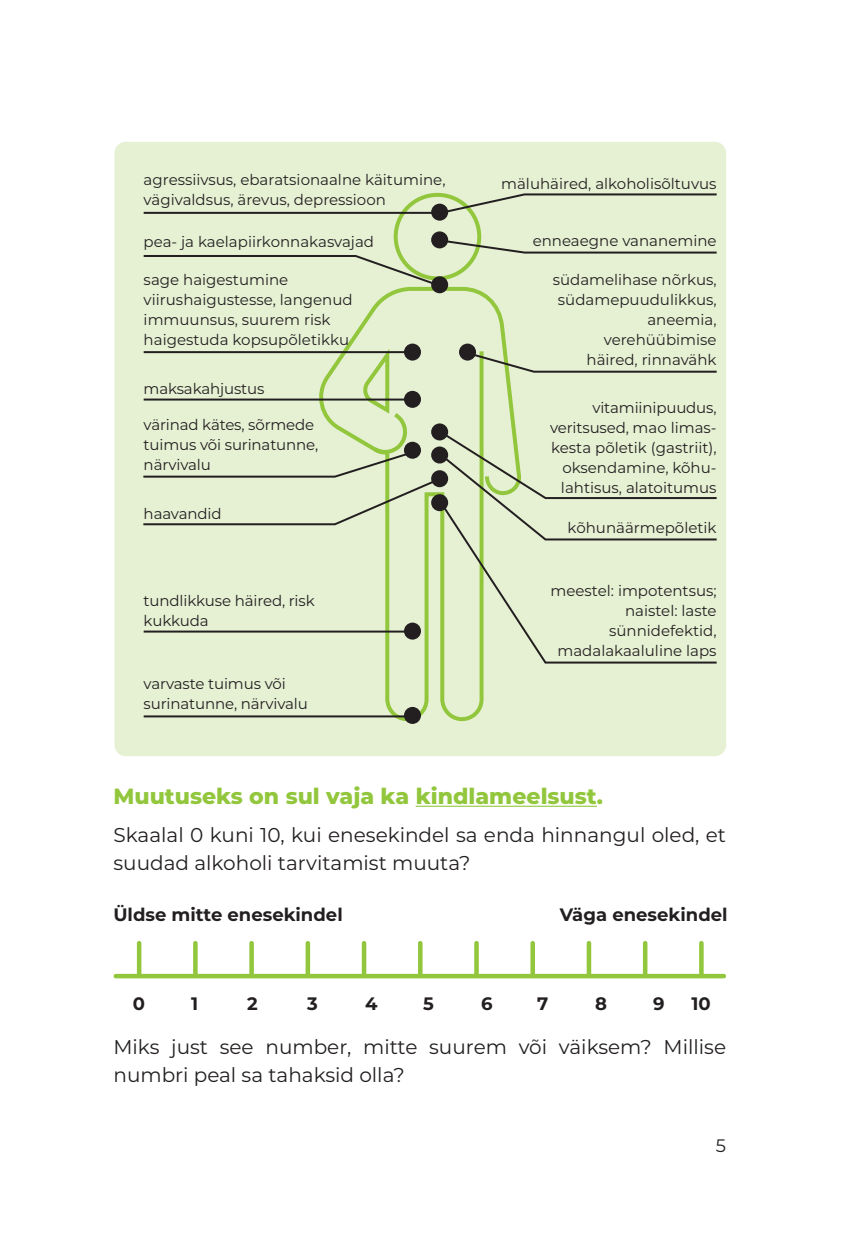
<style>
.page{position:relative;width:868px;height:1248px;background:#fff}
.page>*{position:absolute;margin:0;border:0;box-sizing:border-box;transform-origin:0 0}
.t1{font:800 22px "Montserrat";color:#92c73d}
.t2{font:20px/28px "Montserrat";color:#231f20}
.t3{font:700 18px "Montserrat";color:#231f20}
.t4{font:18px "Montserrat";color:#231f20}
.t5{font:15px/20px "Montserrat";color:#231f20}
</style>
<div class="page">
<div style="left:114px;top:142px;width:612px;height:614px;background:#e6f1d4;border-radius:11px"></div>
<svg style="left:310px;top:192px;width:206px;height:532px"></svg>
<div style="left:431px;top:276px;width:17px;height:17px;background:#231f20;border-radius:50%"></div>
<div style="left:431px;top:423px;width:17px;height:17px;background:#231f20;border-radius:50%"></div>
<div style="left:404px;top:343px;width:17px;height:17px;background:#231f20;border-radius:50%"></div>
<div style="left:404px;top:391px;width:17px;height:17px;background:#231f20;border-radius:50%"></div>
<div style="left:404px;top:622px;width:17px;height:17px;background:#231f20;border-radius:50%"></div>
<div style="left:404px;top:706px;width:17px;height:17px;background:#231f20;border-radius:50%"></div>
<div style="left:459px;top:343px;width:17px;height:17px;background:#231f20;border-radius:50%"></div>
<div style="left:431px;top:231px;width:17px;height:17px;background:#231f20;border-radius:50%"></div>
<div style="left:431px;top:204px;width:17px;height:17px;background:#231f20;border-radius:50%"></div>
<hr style="left:144px;top:212px;width:300px;height:2px;background:#231f20">
<hr style="left:144px;top:351px;width:269px;height:2px;background:#231f20">
<hr style="left:144px;top:398px;width:269px;height:2px;background:#231f20">
<hr style="left:144px;top:630px;width:269px;height:2px;background:#231f20">
<hr style="left:144px;top:715px;width:269px;height:2px;background:#231f20">
<svg style="left:442px;top:192px;width:275px;height:22px"></svg>
<svg style="left:463px;top:350px;width:254px;height:23px"></svg>
<svg style="left:143px;top:239px;width:574px;height:51px"></svg>
<svg style="left:442px;top:541px;width:275px;height:123px"></svg>
<svg style="left:143px;top:431px;width:574px;height:110px"></svg>
<hr style="left:415px;top:805px;width:182px;height:1px;background:#92c73d">
<div style="left:116px;top:973px;width:607px;height:5px;background:#92c73d"></div>
<hr style="left:137px;top:943px;width:4px;height:32px;background:#92c73d">
<div style="left:193px;top:943px;width:5px;height:32px;background:#92c73d"></div>
<div style="left:249px;top:943px;width:5px;height:32px;background:#92c73d"></div>
<div style="left:305px;top:943px;width:5px;height:32px;background:#92c73d"></div>
<hr style="left:362px;top:943px;width:4px;height:32px;background:#92c73d">
<hr style="left:418px;top:943px;width:4px;height:32px;background:#92c73d">
<svg style="left:474px;top:943px;width:4px;height:31px"></svg>
<div style="left:530px;top:943px;width:5px;height:32px;background:#92c73d"></div>
<div style="left:586px;top:943px;width:5px;height:32px;background:#92c73d"></div>
<div style="left:642px;top:943px;width:5px;height:32px;background:#92c73d"></div>
<svg style="left:699px;top:943px;width:4px;height:31px"></svg>
<p class="t5" style="left:144px;top:169px;width:303px">agressiivsus, ebaratsionaalne käitumine, vägivaldsus, ärevus, depressioon</p>
<p class="t5" style="left:144px;top:231px;width:232px">pea- ja kaelapiirkonnakasvajad</p>
<p class="t5" style="left:144px;top:269px;width:210px">sage haigestumine viirushaigustesse, langenud immuunsus, suurem risk haigestuda kopsupõletikku</p>
<p class="t5" style="left:144px;top:378px;width:122px">maksakahjustus</p>
<p class="t5" style="left:144px;top:414px;width:176px">värinad kätes, sõrmede tuimus või surinatunne, närvivalu</p>
<p class="t5" style="left:144px;top:503px;width:79px">haavandid</p>
<p class="t5" style="left:144px;top:590px;width:172px">tundlikkuse häired, risk kukkuda</p>
<p class="t5" style="left:144px;top:673px;width:166px">varvaste tuimus või surinatunne, närvivalu</p>
<p class="t5" style="left:501px;top:174px;width:217px">mäluhäired, alkoholisõltuvus</p>
<p class="t5" style="left:532px;top:231px;width:185px">enneaegne vananemine</p>
<p class="t5" style="left:552px;top:269px;width:165px;text-align:right">südamelihase nõrkus, südamepuudulikkus, aneemia, verehüübimise häired, rinnavähk</p>
<p class="t5" style="left:550px;top:397px;width:168px;text-align:right">vitamiinipuudus, veritsused, mao limas&shy;kesta põletik (gastriit), oksendamine, kõhu&shy;lahtisus, alatoitumus</p>
<p class="t5" style="left:567px;top:517px;width:150px">kõhunäärmepõletik</p>
<p class="t5" style="left:550px;top:580px;width:167px;text-align:right">meestel: impotentsus; naistel: laste sünnidefektid, madalakaaluline laps</p>
<h1 class="t1" style="left:113px;top:780px;width:491px">Muutuseks on sul vaja ka kindlameelsust.</h1>
<h2 class="t2" style="left:113px;top:820px;width:614px">Skaalal 0 kuni 10, kui enesekindel sa enda hinnangul oled, et suudad alkoholi tarvitamist muuta?</h2>
<p class="t3" style="left:113px;top:901px;width:231px">Üldse mitte enesekindel</p>
<p class="t3" style="left:559px;top:901px;width:169px">Väga enesekindel</p>
<p class="t3" style="left:133px;top:990px;width:14px">0</p>
<p class="t3" style="left:191px;top:990px;width:9px">1</p>
<p class="t3" style="left:247px;top:990px;width:12px">2</p>
<p class="t3" style="left:307px;top:990px;width:12px">3</p>
<p class="t3" style="left:365px;top:990px;width:14px">4</p>
<p class="t3" style="left:423px;top:990px;width:12px">5</p>
<p class="t3" style="left:481px;top:990px;width:13px">6</p>
<p class="t3" style="left:537px;top:990px;width:13px">7</p>
<p class="t3" style="left:595px;top:990px;width:13px">8</p>
<p class="t3" style="left:653px;top:990px;width:13px">9</p>
<p class="t3" style="left:691px;top:990px;width:21px">10</p>
<h2 class="t2" style="left:113px;top:1032px;width:614px">Miks just see number, mitte suurem või väiksem? Millise numbri peal sa tahaksid olla?</h2>
<p class="t4" style="left:715px;top:1133px;width:12px">5</p>
</div>
